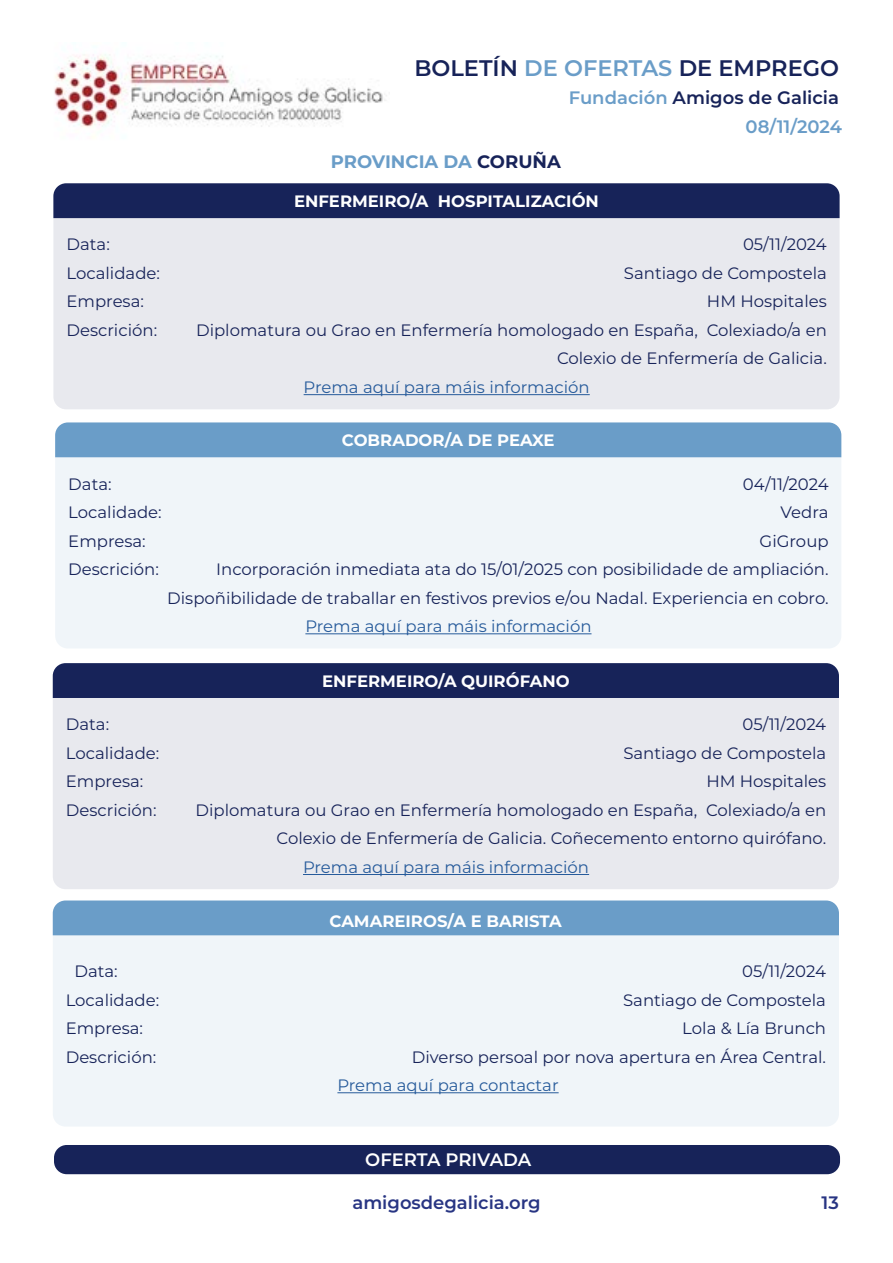
<style>
.page{position:relative;width:893px;height:1263px;background:#fff}
.page>*{position:absolute;margin:0;border:0;box-sizing:border-box;transform-origin:0 0}
.t1{font:600 22.5px "Montserrat";color:#172359}
.t2{font:600 18px/29.5px "Montserrat";color:#6a9dc8;text-align:right}
.t3{font:600 18px "Montserrat";color:#283583}
.t4{font:700 18px "Montserrat";color:#6a9dc8}
.t5{font:600 18px "Montserrat";letter-spacing:-.005em;color:#fff}
.t6{font:16.5px/28.5px "Montserrat";color:#172359;text-align:right}
.t7{font:16.5px "Montserrat";color:#275b9b}
.t8{font:700 16.5px "Montserrat";color:#fff}
.s1{color:#6a9dc8}
.s2{color:#172359}
</style>
<div class="page">
<img style="left:54px;top:54px;width:333px;height:83px">
<div style="left:54px;top:1145px;width:786px;height:29px;background:#172359;border-radius:13px"></div>
<div style="left:53px;top:218px;width:787px;height:191px;background:#e8e9ee"></div>
<div style="left:53px;top:698px;width:786px;height:191px;background:#e8e9ee"></div>
<div style="left:55px;top:457px;width:786px;height:191px;background:#f0f5f9"></div>
<div style="left:53px;top:935px;width:786px;height:191px;background:#f0f5f9"></div>
<div style="left:53px;top:183px;width:787px;height:35px;background:#172359"></div>
<div style="left:53px;top:663px;width:786px;height:35px;background:#172359"></div>
<div style="left:55px;top:422px;width:786px;height:35px;background:#6a9dc8"></div>
<div style="left:53px;top:900px;width:786px;height:35px;background:#6a9dc8"></div>
<hr style="left:304px;top:394px;width:286px;height:1px;background:#275b9b">
<hr style="left:303px;top:874px;width:286px;height:1px;background:#275b9b">
<hr style="left:305px;top:633px;width:286px;height:1px;background:#275b9b">
<hr style="left:337px;top:1092px;width:222px;height:1px;background:#275b9b">
<h1 class="t1" style="left:414px;top:52px;width:426px">BOLETÍN <span class="s1">DE OFERTAS</span> DE EMPREGO</h1>
<p class="t4" style="left:331px;top:148px;width:232px">PROVINCIA DA <span class="s2">CORUÑA</span></p>
<p class="t2" style="left:569px;top:82px;width:275px">Fundación <span class="s2">Amigos de Galicia<br></span>08/11/2024</p>
<p class="t8" style="left:294px;top:190px;width:306px">ENFERMEIRO/A HOSPITALIZACIÓN</p>
<p class="t6" style="left:67px;top:230px;width:45px">Data:</p>
<p class="t6" style="left:743px;top:230px;width:85px">05/11/2024</p>
<p class="t6" style="left:67px;top:258px;width:95px">Localidade:</p>
<p class="t6" style="left:624px;top:258px;width:204px">Santiago de Compostela</p>
<p class="t6" style="left:67px;top:287px;width:79px">Empresa:</p>
<p class="t6" style="left:707px;top:287px;width:121px">HM Hospitales</p>
<p class="t6" style="left:67px;top:315px;width:92px">Descrición:</p>
<p class="t6" style="left:196px;top:315px;width:632px">Diplomatura ou Grao en Enfermería homologado en España, Colexiado/a en<br>Colexio de Enfermería de Galicia.</p>
<p class="t7" style="left:304px;top:376px;width:288px">Prema aquí para máis información</p>
<p class="t8" style="left:342px;top:429px;width:214px">COBRADOR/A DE PEAXE</p>
<p class="t6" style="left:68px;top:469px;width:45px">Data:</p>
<p class="t6" style="left:743px;top:469px;width:87px">04/11/2024</p>
<p class="t6" style="left:68px;top:497px;width:95px">Localidade:</p>
<p class="t6" style="left:781px;top:497px;width:49px">Vedra</p>
<p class="t6" style="left:68px;top:526px;width:79px">Empresa:</p>
<p class="t6" style="left:760px;top:526px;width:70px">GiGroup</p>
<p class="t6" style="left:68px;top:554px;width:92px">Descrición:</p>
<p class="t6" style="left:167px;top:554px;width:663px">Incorporación inmediata ata do 15/01/2025 con posibilidade de ampliación.<br>Dispoñibilidade de traballar en festivos previos e/ou Nadal. Experiencia en cobro.</p>
<p class="t7" style="left:305px;top:615px;width:288px">Prema aquí para máis información</p>
<p class="t8" style="left:322px;top:669px;width:249px">ENFERMEIRO/A QUIRÓFANO</p>
<p class="t6" style="left:66px;top:710px;width:45px">Data:</p>
<p class="t6" style="left:742px;top:710px;width:85px">05/11/2024</p>
<p class="t6" style="left:66px;top:738px;width:95px">Localidade:</p>
<p class="t6" style="left:623px;top:738px;width:204px">Santiago de Compostela</p>
<p class="t6" style="left:66px;top:767px;width:79px">Empresa:</p>
<p class="t6" style="left:706px;top:767px;width:121px">HM Hospitales</p>
<p class="t6" style="left:66px;top:795px;width:92px">Descrición:</p>
<p class="t6" style="left:195px;top:795px;width:632px">Diplomatura ou Grao en Enfermería homologado en España, Colexiado/a en<br>Colexio de Enfermería de Galicia. Coñecemento entorno quirófano.</p>
<p class="t7" style="left:303px;top:856px;width:288px">Prema aquí para máis información</p>
<p class="t8" style="left:329px;top:909px;width:234px">CAMAREIROS/A E BARISTA</p>
<p class="t6" style="left:74px;top:956px;width:45px">Data:</p>
<p class="t6" style="left:742px;top:956px;width:85px">05/11/2024</p>
<p class="t6" style="left:66px;top:985px;width:95px">Localidade:</p>
<p class="t6" style="left:623px;top:985px;width:204px">Santiago de Compostela</p>
<p class="t6" style="left:66px;top:1013px;width:79px">Empresa:</p>
<p class="t6" style="left:682px;top:1013px;width:145px">Lola &amp; Lía Brunch</p>
<p class="t6" style="left:66px;top:1042px;width:92px">Descrición:</p>
<p class="t6" style="left:412px;top:1042px;width:416px">Diverso persoal por nova apertura en Área Central.</p>
<p class="t7" style="left:337px;top:1074px;width:223px">Prema aquí para contactar</p>
<p class="t5" style="left:365px;top:1147px;width:168px">OFERTA PRIVADA</p>
<p class="t3" style="left:352px;top:1190px;width:190px">amigosdegalicia.org</p>
<p class="t3" style="left:822px;top:1190px;width:19px">13</p>
</div>
